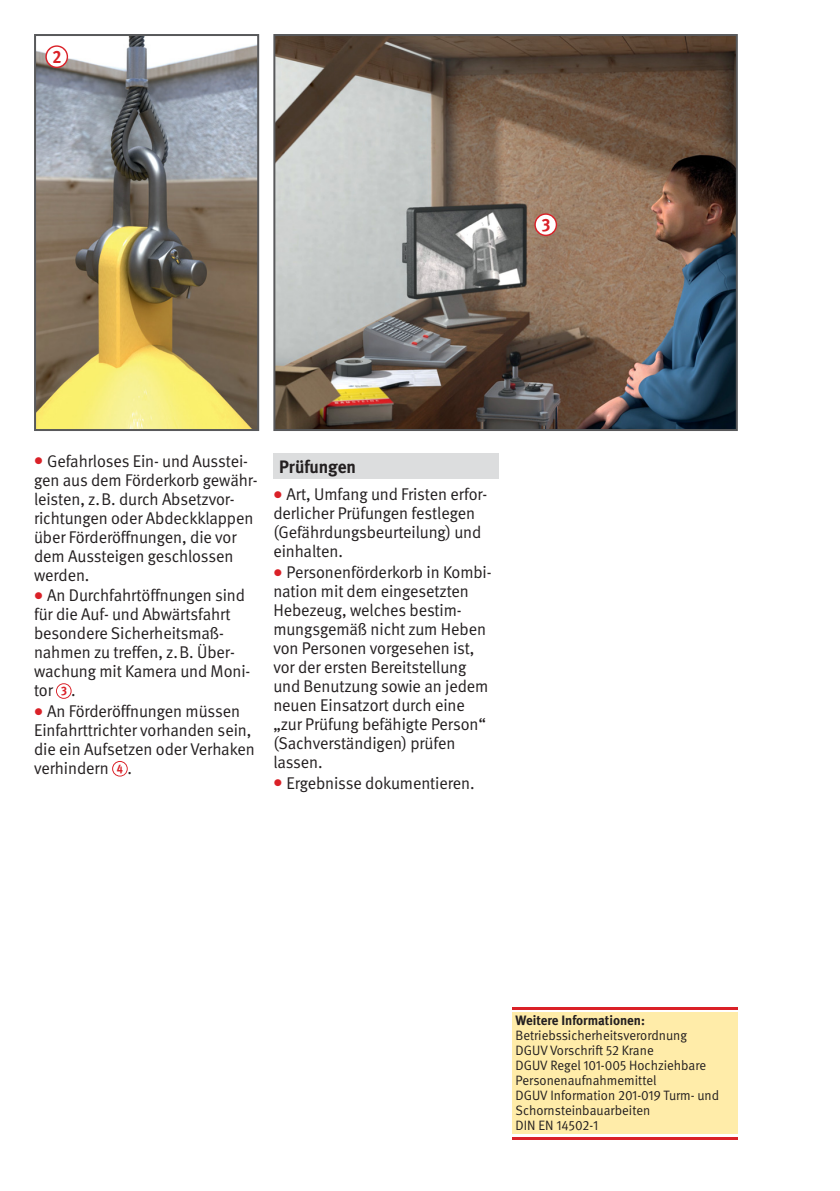
<style>
.page{position:relative;width:840px;height:1191px;background:#fff}
.page>*{position:absolute;margin:0;border:0;box-sizing:border-box;transform-origin:0 0}
.t1{font:700 18px "DGUV Meta";color:#231f20}
.t2{font:700 18px "DGUV Meta";color:#da2128;scale:.9 1}
.t3{font:17px/19px "DGUV Meta";letter-spacing:-.005em;color:#231f20}
.t4{font:13.6px/15px "DGUV Meta";color:#231f20}
.t5{font:700 13.6px "DGUV Meta";color:#231f20}
.t6{font:700 12.4px "DGUV Meta";color:#da2128;scale:.9 1}
.s1{color:#da2128}
</style>
<div class="page">
<div style="left:273px;top:454px;width:225px;height:25px;background:#dcddde"></div>
<div style="left:512px;top:1012px;width:225px;height:122px;background:#ffeca9"></div>
<hr style="left:512px;top:1006px;width:225px;height:3px;background:#da2128">
<hr style="left:512px;top:1137px;width:225px;height:3px;background:#da2128">
<svg style="left:112px;top:761px;width:16px;height:15px"></svg>
<div style="left:113px;top:762px;width:14px;height:13px;background:#fff;border-radius:50%"></div>
<svg style="left:56px;top:683px;width:16px;height:16px"></svg>
<div style="left:57px;top:684px;width:14px;height:14px;background:#fff;border-radius:50%"></div>
<img style="left:276px;top:37px;width:458px;height:391px">
<div style="left:273px;top:34px;width:464px;height:397px;border:2px solid #58595b"></div>
<img style="left:37px;top:37px;width:219px;height:391px">
<div style="left:34px;top:34px;width:225px;height:397px;border:2px solid #58595b"></div>
<svg style="left:45px;top:45px;width:23px;height:23px"></svg>
<div style="left:47px;top:47px;width:20px;height:20px;background:#fff;border-radius:50%"></div>
<svg style="left:534px;top:213px;width:22px;height:23px"></svg>
<div style="left:535px;top:215px;width:20px;height:20px;background:#fff;border-radius:50%"></div>
<p class="t2" style="left:52px;top:50px;width:12px">2</p>
<p class="t2" style="left:541px;top:218px;width:11px">3</p>
<p class="t3" style="left:34px;top:452px;width:225px"><span class="s1">●</span> Gefahrloses Ein- und Ausstei&shy;gen aus dem Förderkorb gewähr&shy;leisten, z.B. durch Absetzvor&shy;richtungen oder Abdeckklappen über Förderöffnungen, die vor dem Aussteigen geschlossen werden.</p>
<p class="t3" style="left:34px;top:587px;width:218px"><span class="s1">●</span> An Durchfahrtöffnungen sind für die Auf- und Abwärtsfahrt besondere Sicherheitsmaß - nahmen zu treffen, z.B. Über - wachung mit Kamera und Moni&shy;tor .</p>
<p class="t3" style="left:34px;top:703px;width:222px"><span class="s1">●</span> An Förderöffnungen müssen<br>Einfahrttrichter vorhanden sein, die ein Aufsetzen oder Verhaken verhindern .</p>
<p class="t6" style="left:61px;top:686px;width:8px">3</p>
<p class="t6" style="left:117px;top:763px;width:8px">4</p>
<p class="t1" style="left:279px;top:460px;width:79px">Prüfungen</p>
<p class="t3" style="left:273px;top:486px;width:215px"><span class="s1">●</span> Art, Umfang und Fristen erfor&shy;derlicher Prüfungen festlegen (Gefährdungsbeurteilung) und einhalten.</p>
<p class="t3" style="left:273px;top:564px;width:219px"><span class="s1">●</span> Personenförderkorb in Kombi&shy;nation mit dem eingesetzten<br>Hebezeug, welches bestim&shy;mungsgemäß nicht zum Heben von Personen vorgesehen ist, vor der ersten Bereitstellung und Benutzung sowie an jedem neuen Einsatzort durch eine „zur Prüfung befähigte Person“ (Sachverständigen) prüfen lassen.</p>
<p class="t3" style="left:273px;top:775px;width:203px"><span class="s1">●</span> Ergebnisse dokumentieren.</p>
<p class="t5" style="left:515px;top:1015px;width:131px">Weitere Informationen:</p>
<p class="t4" style="left:515px;top:1029px;width:205px">Betriebssicherheitsverordnung<br>DGUV Vorschrift 52 Krane<br>DGUV Regel 101-005 Hochziehbare<br>Personenaufnahmemittel<br>DGUV Information 201-019 Turm- und<br>Schornsteinbauarbeiten<br>DIN EN 14502-1</p>
</div>
